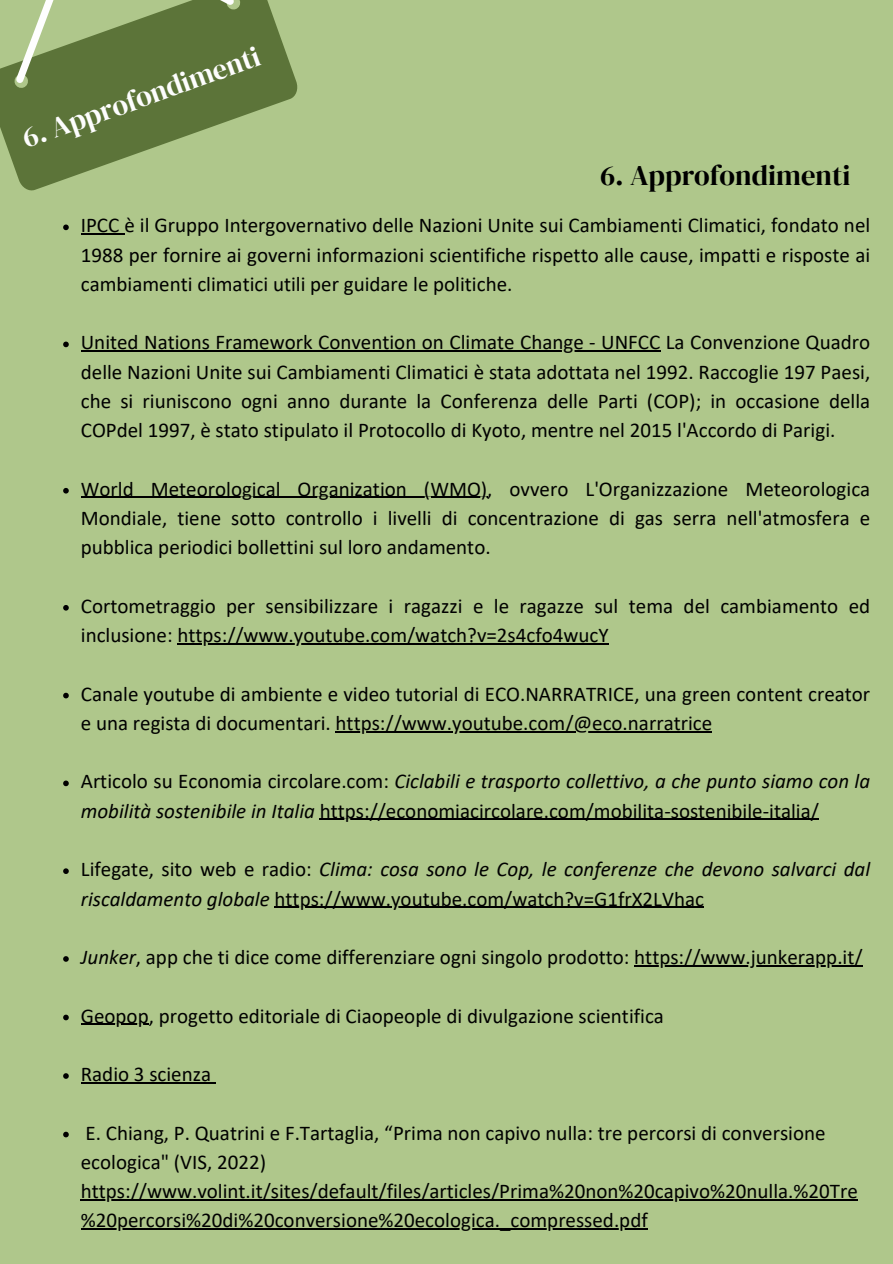
<style>
.page{position:relative;width:893px;height:1264px;background:#fff}
.page>*{position:absolute;margin:0;border:0;box-sizing:border-box;transform-origin:0 0}
.t1{font:28.5px "DM Serif Display";color:#fdfdfd}
.t2{font:28.5px "DM Serif Display";color:#000}
.t3{font:21px/29.2px "Calibri";color:#000}
.t4{font:italic 21px/29.2px "Calibri";color:#000}
.s1{font-style:italic}
.s2{font-style:normal}
</style>
<div class="page">
<div style="left:0;top:0;width:892px;height:1263px;background:#afc78b"></div>
<svg style="left:63px;top:224px;width:6px;height:6px"></svg>
<hr style="left:81px;top:233px;width:43px;height:2px;background:#000">
<svg style="left:63px;top:341px;width:6px;height:6px"></svg>
<hr style="left:81px;top:350px;width:579px;height:2px;background:#000">
<svg style="left:63px;top:488px;width:6px;height:5px"></svg>
<hr style="left:81px;top:497px;width:406px;height:1px;background:#000">
<svg style="left:63px;top:605px;width:6px;height:5px"></svg>
<hr style="left:177px;top:643px;width:431px;height:1px;background:#000">
<svg style="left:63px;top:692px;width:6px;height:6px"></svg>
<hr style="left:335px;top:731px;width:377px;height:1px;background:#000">
<svg style="left:63px;top:780px;width:6px;height:6px"></svg>
<hr style="left:320px;top:818px;width:498px;height:2px;background:#000">
<svg style="left:63px;top:868px;width:6px;height:6px"></svg>
<hr style="left:274px;top:906px;width:430px;height:1px;background:#000">
<svg style="left:63px;top:956px;width:6px;height:5px"></svg>
<hr style="left:634px;top:965px;width:228px;height:1px;background:#000">
<svg style="left:63px;top:1014px;width:6px;height:6px"></svg>
<hr style="left:81px;top:1023px;width:68px;height:1px;background:#000">
<svg style="left:63px;top:1073px;width:6px;height:5px"></svg>
<hr style="left:81px;top:1082px;width:130px;height:1px;background:#000">
<svg style="left:63px;top:1131px;width:6px;height:6px"></svg>
<hr style="left:81px;top:1199px;width:776px;height:1px;background:#000">
<hr style="left:81px;top:1228px;width:566px;height:1px;background:#000">
<svg style="left:0;top:0;width:298px;height:191px;fill:#5c7439"></svg>
<svg style="left:16px;top:0;width:218px;height:83px"></svg>
<h1 class="t1" style="left:17px;top:121px;width:252px;rotate:-20deg">6. Approfondimenti</h1>
<h1 class="t2" style="left:600px;top:155px;width:252px">6. Approfondimenti</h1>
<p class="t3" style="left:81px;top:212px;width:790px;text-align:justify">IPCC è il Gruppo Intergovernativo delle Nazioni Unite sui Cambiamenti Climatici, fondato nel 1988 per fornire ai governi informazioni scientifiche rispetto alle cause, impatti e risposte ai cambiamenti climatici utili per guidare le politiche.</p>
<p class="t3" style="left:81px;top:329px;width:790px;text-align:justify">United Nations Framework Convention on Climate Change - UNFCC La Convenzione Quadro delle Nazioni Unite sui Cambiamenti Climatici è stata adottata nel 1992. Raccoglie 197 Paesi, che si riuniscono ogni anno durante la Conferenza delle Parti (COP); in occasione della COPdel 1997, è stato stipulato il Protocollo di Kyoto, mentre nel 2015 l'Accordo di Parigi.</p>
<p class="t3" style="left:81px;top:476px;width:790px;text-align:justify">World Meteorological Organization (WMO), ovvero L'Organizzazione Meteorologica Mondiale, tiene sotto controllo i livelli di concentrazione di gas serra nell'atmosfera e pubblica periodici bollettini sul loro andamento.</p>
<p class="t3" style="left:81px;top:593px;width:790px">Cortometraggio per sensibilizzare i ragazzi e le ragazze sul tema del cambiamento ed inclusione: https://www.youtube.com/watch?v=2s4cfo4wucY</p>
<p class="t3" style="left:81px;top:680px;width:790px">Canale youtube di ambiente e video tutorial di ECO.NARRATRICE, una green content creator e una regista di documentari. https://www.youtube.com/@eco.narratrice</p>
<p class="t3" style="left:81px;top:768px;width:790px">Articolo su Economia circolare.com: <span class="s1">Ciclabili e trasporto collettivo, a che punto siamo con la mobilità sostenibile in Italia</span> https://economiacircolare.com/mobilita-sostenibile-italia/</p>
<p class="t4" style="left:81px;top:856px;width:790px"><span class="s2">Lifegate, sito web e radio:</span> Clima: cosa sono le Cop, le conferenze che devono salvarci dal riscaldamento globale <span class="s2">https://www.youtube.com/watch?v=G1frX2LVhac</span></p>
<p class="t3" style="left:81px;top:944px;width:783px"><span class="s1">Junker</span>, app che ti dice come differenziare ogni singolo prodotto: https://www.junkerapp.it/</p>
<p class="t3" style="left:81px;top:1002px;width:584px">Geopop, progetto editoriale di Ciaopeople di divulgazione scientifica</p>
<p class="t3" style="left:81px;top:1061px;width:132px">Radio 3 scienza</p>
<p class="t3" style="left:81px;top:1119px;width:778px">E. Chiang, P. Quatrini e F.Tartaglia, “Prima non capivo nulla: tre percorsi di conversione ecologica" (VIS, 2022) https://www.volint.it/sites/default/files/articles/Prima%20non%20capivo%20nulla.%20Tre %20percorsi%20di%20conversione%20ecologica._compressed.pdf</p>
</div>
